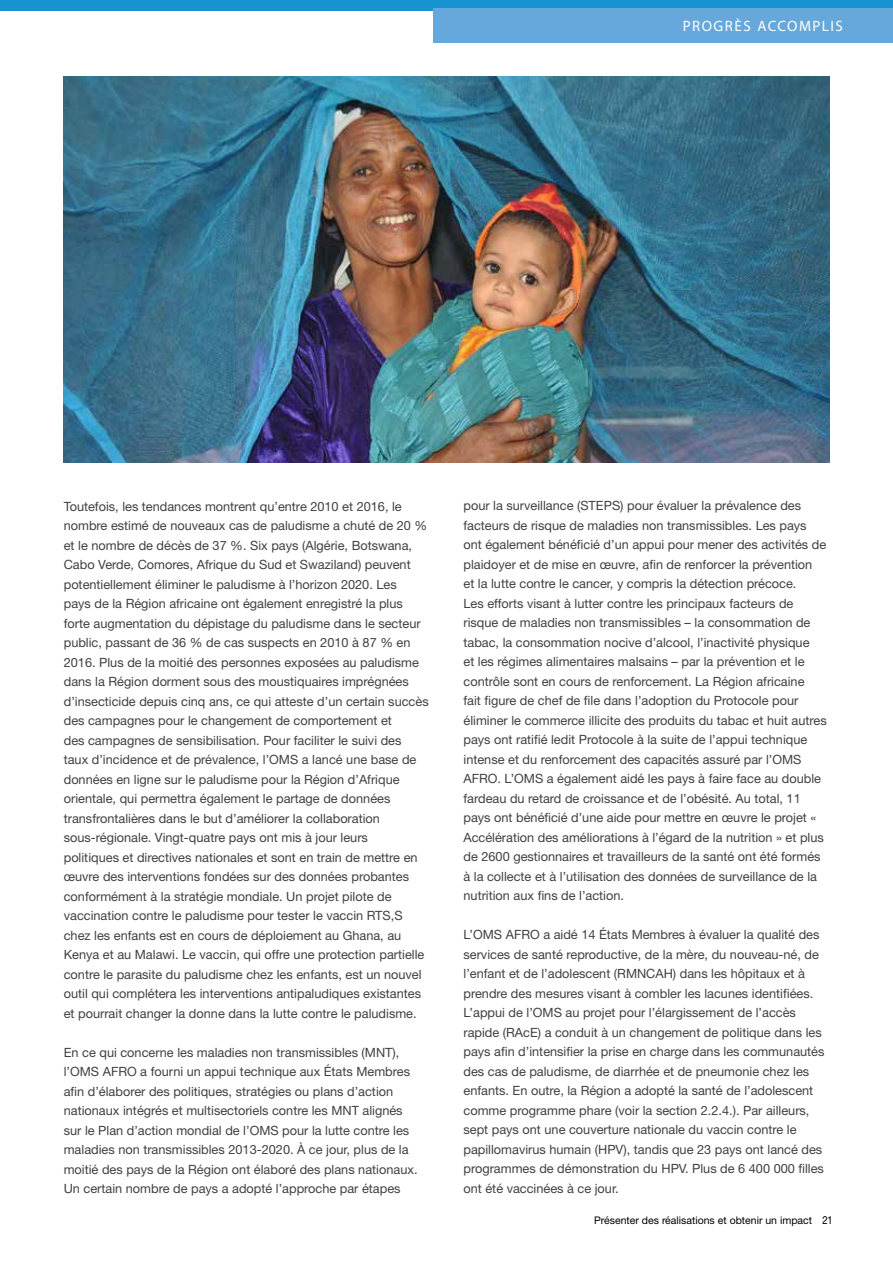
<style>
.page{position:relative;width:893px;height:1263px;background:#fff}
.page>*{position:absolute;margin:0;border:0;box-sizing:border-box;transform-origin:0 0}
.t1{font:15px "Myriad Pro";letter-spacing:.1em;color:#fff}
.t2{font:12.75px/19.5px "Helvetica Neue LT Std";color:#414042}
.t3{font:10.5px "Helvetica Neue LT Std";color:#000}
.s1{font-family:"Helvetica LT";font-stretch:condensed;font-size:11.25px}
</style>
<div class="page">
<div style="left:0;top:0;width:893px;height:11px;background:#1893d2"></div>
<div style="left:433px;top:9px;width:460px;height:34px;background:#66a8db"></div>
<img style="left:64px;top:76px;width:765px;height:387px">
<p class="t1" style="left:683px;top:16px;width:161px">PROGRÈS ACCOMPLIS</p>
<p class="t2" style="left:64px;top:496px;width:366px">Toutefois, les tendances montrent qu’entre 2010 et 2016, le nombre estimé de nouveaux cas de paludisme a chuté de 20 % et le nombre de décès de 37 %. Six pays (Algérie, Botswana, Cabo Verde, Comores, Afrique du Sud et Swaziland) peuvent potentiellement éliminer le paludisme à l’horizon 2020. Les<br>pays de la Région africaine ont également enregistré la plus forte augmentation du dépistage du paludisme dans le secteur public, passant de 36 % de cas suspects en 2010 à 87 % en 2016. Plus de la moitié des personnes exposées au paludisme dans la Région dorment sous des moustiquaires imprégnées d’insecticide depuis cinq ans, ce qui atteste d’un certain succès des campagnes pour le changement de comportement et<br>des campagnes de sensibilisation. Pour faciliter le suivi des taux d’incidence et de prévalence, l’OMS a lancé une base de données en ligne sur le paludisme pour la Région d’Afrique orientale, qui permettra également le partage de données transfrontalières dans le but d’améliorer la collaboration sous-régionale. Vingt-quatre pays ont mis à jour leurs<br>politiques et directives nationales et sont en train de mettre en œuvre des interventions fondées sur des données probantes conformément à la stratégie mondiale. Un projet pilote de vaccination contre le paludisme pour tester le vaccin RTS,S chez les enfants est en cours de déploiement au Ghana, au Kenya et au Malawi. Le vaccin, qui offre une protection partielle contre le parasite du paludisme chez les enfants, est un nouvel outil qui complétera les interventions antipaludiques existantes et pourrait changer la donne dans la lutte contre le paludisme.</p>
<p class="t2" style="left:64px;top:1042px;width:355px">En ce qui concerne les maladies non transmissibles (MNT), l’OMS AFRO a fourni un appui technique aux États Membres afin d’élaborer des politiques, stratégies ou plans d’action nationaux intégrés et multisectoriels contre les MNT alignés sur le Plan d’action mondial de l’OMS pour la lutte contre les maladies non transmissibles 2013-2020. À ce jour, plus de la moitié des pays de la Région ont élaboré des plans nationaux.<br>Un certain nombre de pays a adopté l’approche par étapes</p>
<p class="t2" style="left:463px;top:496px;width:365px">pour la surveillance (STEPS) pour évaluer la prévalence des facteurs de risque de maladies non transmissibles. Les pays ont également bénéficié d’un appui pour mener des activités de plaidoyer et de mise en œuvre, afin de renforcer la prévention<br>et la lutte contre le cancer, y compris la détection précoce.<br>Les efforts visant à lutter contre les principaux facteurs de risque de maladies non transmissibles – la consommation de tabac, la consommation nocive d’alcool, l’inactivité physique<br>et les régimes alimentaires malsains – par la prévention et le contrôle sont en cours de renforcement. La Région africaine<br>fait figure de chef de file dans l’adoption du Protocole pour éliminer le commerce illicite des produits du tabac et huit autres pays ont ratifié ledit Protocole à la suite de l’appui technique intense et du renforcement des capacités assuré par l’OMS AFRO. L’OMS a également aidé les pays à faire face au double fardeau du retard de croissance et de l’obésité. Au total, 11 pays ont bénéficié d’une aide pour mettre en œuvre le projet « Accélération des améliorations à l’égard de la nutrition » et plus de 2600 gestionnaires et travailleurs de la santé ont été formés à la collecte et à l’utilisation des données de surveillance de la nutrition aux fins de l’action.</p>
<p class="t2" style="left:463px;top:925px;width:362px">L’OMS AFRO a aidé 14 États Membres à évaluer la qualité des services de santé reproductive, de la mère, du nouveau-né, de l’enfant et de l’adolescent (RMNCAH) dans les hôpitaux et à prendre des mesures visant à combler les lacunes identifiées.<br>L’appui de l’OMS au projet pour l’élargissement de l’accès rapide (RAcE) a conduit à un changement de politique dans les pays afin d’intensifier la prise en charge dans les communautés des cas de paludisme, de diarrhée et de pneumonie chez les enfants. En outre, la Région a adopté la santé de l’adolescent comme programme phare (voir la section 2.2.4.). Par ailleurs, sept pays ont une couverture nationale du vaccin contre le papillomavirus humain (HPV), tandis que 23 pays ont lancé des programmes de démonstration du HPV. Plus de 6 400 000 filles ont été vaccinées à ce jour.</p>
<p class="t3" style="left:594px;top:1214px;width:240px">Présenter des réalisations et obtenir un impact <span class="s1">21</span></p>
</div>
